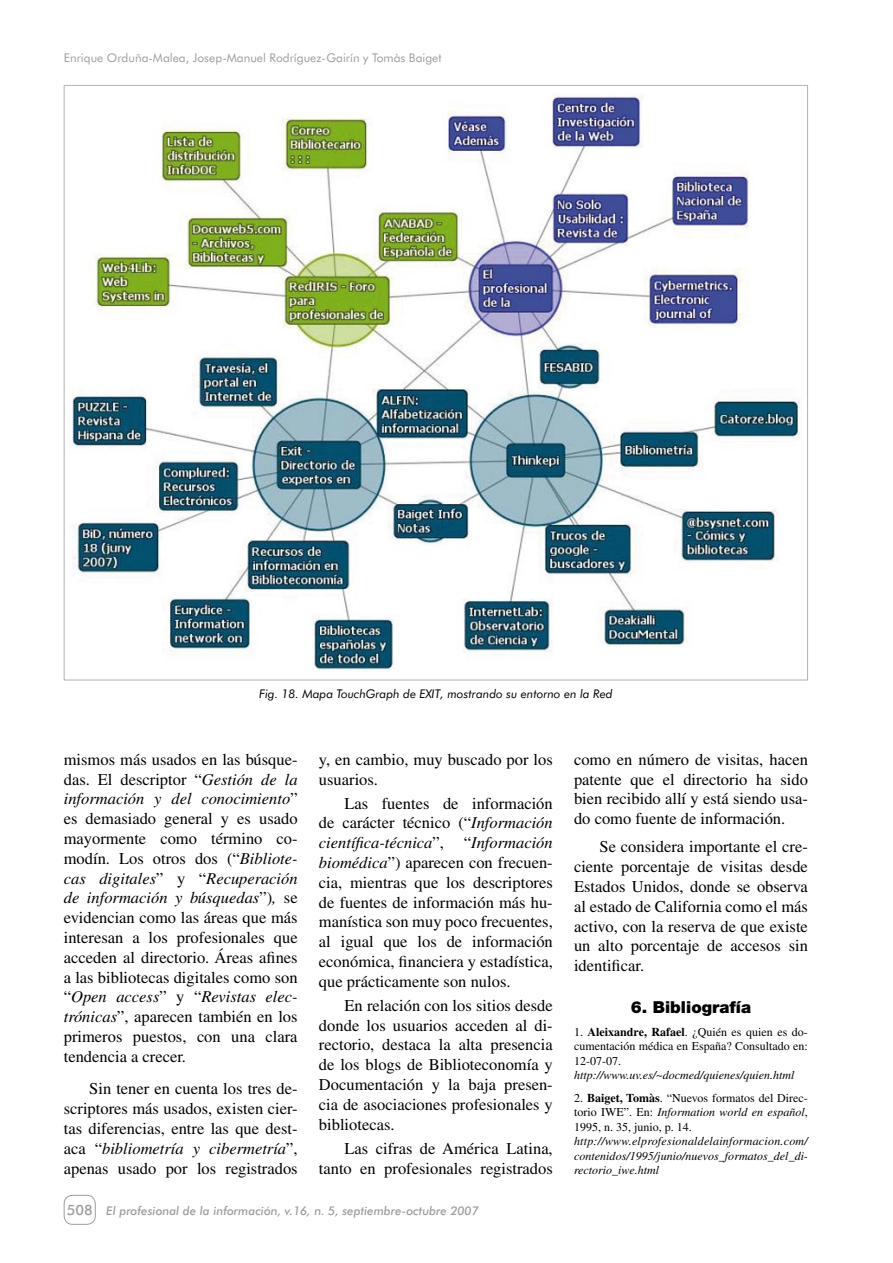
<style>
.page{position:relative;width:893px;height:1263px;background:#fff}
.page>*{position:absolute;margin:0;border:0;box-sizing:border-box;transform-origin:0 0}
.t1{font:16.5px/19.8px "Times";color:#000;text-align:justify}
.t2{font:900 16.5px "Helvetica Neue";color:#000}
.t3{font:500 14.25px "Futura BT";color:#9c9d9f}
.t4{font:12px/14.4px "Times";color:#000;text-align:justify}
.t5{font:italic 12px/14.4px "Times";color:#000;text-align:justify}
.t6{font:12px "Futura BT";color:#9c9d9f}
.t7{font:italic 500 12px "Futura BT";color:#9c9d9f}
.t8{font:italic 12px "Futura BT";color:#000}
.s1{font-style:italic}
.s2{font-weight:700}
</style>
<div class="page">
<div style="left:64px;top:1195px;width:32px;height:30px;border:1px solid #9c9d9f;border-radius:9px"></div>
<img style="left:69px;top:94px;width:732px;height:578px">
<p class="t6" style="left:64px;top:51px;width:379px">Enrique Orduña-Malea, Josep-Manuel Rodríguez-Gairín y Tomàs Baiget</p>
<p class="t8" style="left:259px;top:686px;width:355px">Fig. 18. Mapa TouchGraph de EXIT, mostrando su entorno en la Red</p>
<p class="t1" style="left:64px;top:749px;width:235px">mismos más usados en las búsque&shy;das. El descriptor “<span class="s1">Gestión de la información y del conocimiento</span>” es demasiado general y es usado mayormente como término co&shy;modín. Los otros dos (“<span class="s1">Bibliote&shy;cas digitales</span>” y “<span class="s1">Recuperación de información y búsquedas</span>”)<span class="s1">,</span> se evidencian como las áreas que más interesan a los profesionales que acceden al directorio. Áreas afines a las bibliotecas digitales como son “<span class="s1">Open access</span>” y “<span class="s1">Revistas elec&shy;trónicas</span>”, aparecen también en los primeros puestos, con una clara tendencia a crecer.</p>
<p class="t1" style="left:64px;top:1079px;width:235px;text-indent:25px">Sin tener en cuenta los tres de&shy;scriptores más usados, existen cier&shy;tas diferencias, entre las que dest&shy;aca “<span class="s1">bibliometría y cibermetría</span>”, apenas usado por los registrados</p>
<p class="t1" style="left:319px;top:749px;width:235px">y, en cambio, muy buscado por los usuarios.</p>
<p class="t1" style="left:319px;top:793px;width:235px;text-indent:26px">Las fuentes de información de carácter técnico (“<span class="s1">Información científica-técnica</span>”, “<span class="s1">Información biomédica</span>”) aparecen con frecuen&shy;cia, mientras que los descriptores de fuentes de información más hu&shy;manística son muy poco frecuentes, al igual que los de información económica, financiera y estadística, que prácticamente son nulos.</p>
<p class="t1" style="left:319px;top:995px;width:235px;text-indent:26px">En relación con los sitios desde donde los usuarios acceden al di&shy;rectorio, destaca la alta presencia de los blogs de Biblioteconomía y Documentación y la baja presen&shy;cia de asociaciones profesionales y bibliotecas.</p>
<p class="t1" style="left:319px;top:1138px;width:235px;text-align:right">Las cifras de América Latina, tanto en profesionales registrados</p>
<p class="t3" style="left:67px;top:1201px;width:27px">508</p>
<p class="t7" style="left:106px;top:1203px;width:374px">El profesional de la información, v.16, n. 5, septiembre-octubre 2007</p>
<p class="t1" style="left:574px;top:749px;width:235px">como en número de visitas, hacen patente que el directorio ha sido bien recibido allí y está siendo usa&shy;do como fuente de información.</p>
<p class="t1" style="left:574px;top:837px;width:235px;text-indent:26px">Se considera importante el cre&shy;ciente porcentaje de visitas desde Estados Unidos, donde se observa al estado de California como el más activo, con la reserva de que existe un alto porcentaje de accesos sin identificar.</p>
<p class="t2" style="left:631px;top:997px;width:122px">6. Bibliografía</p>
<p class="t4" style="left:574px;top:1025px;width:235px">1. <span class="s2">Aleixandre, Rafael</span>. ¿Quién es quien es do&shy;cumentación médica en España? Consultado en:<br>12-07-07.</p>
<p class="t5" style="left:574px;top:1068px;width:222px">http://www.uv.es/~docmed/quienes/quien.html</p>
<p class="t4" style="left:574px;top:1091px;width:235px">2. <span class="s2">Baiget, Tomàs</span>. “Nuevos formatos del Direc&shy;torio IWE”. En: <span class="s1">Information world en español</span>, 1995, n. 35, junio, p. 14.</p>
<p class="t5" style="left:574px;top:1134px;width:235px">http://www.elprofesionaldelainformacion.com/ contenidos/1995/junio/nuevos_formatos_del_di&shy;rectorio_iwe.html</p>
</div>
